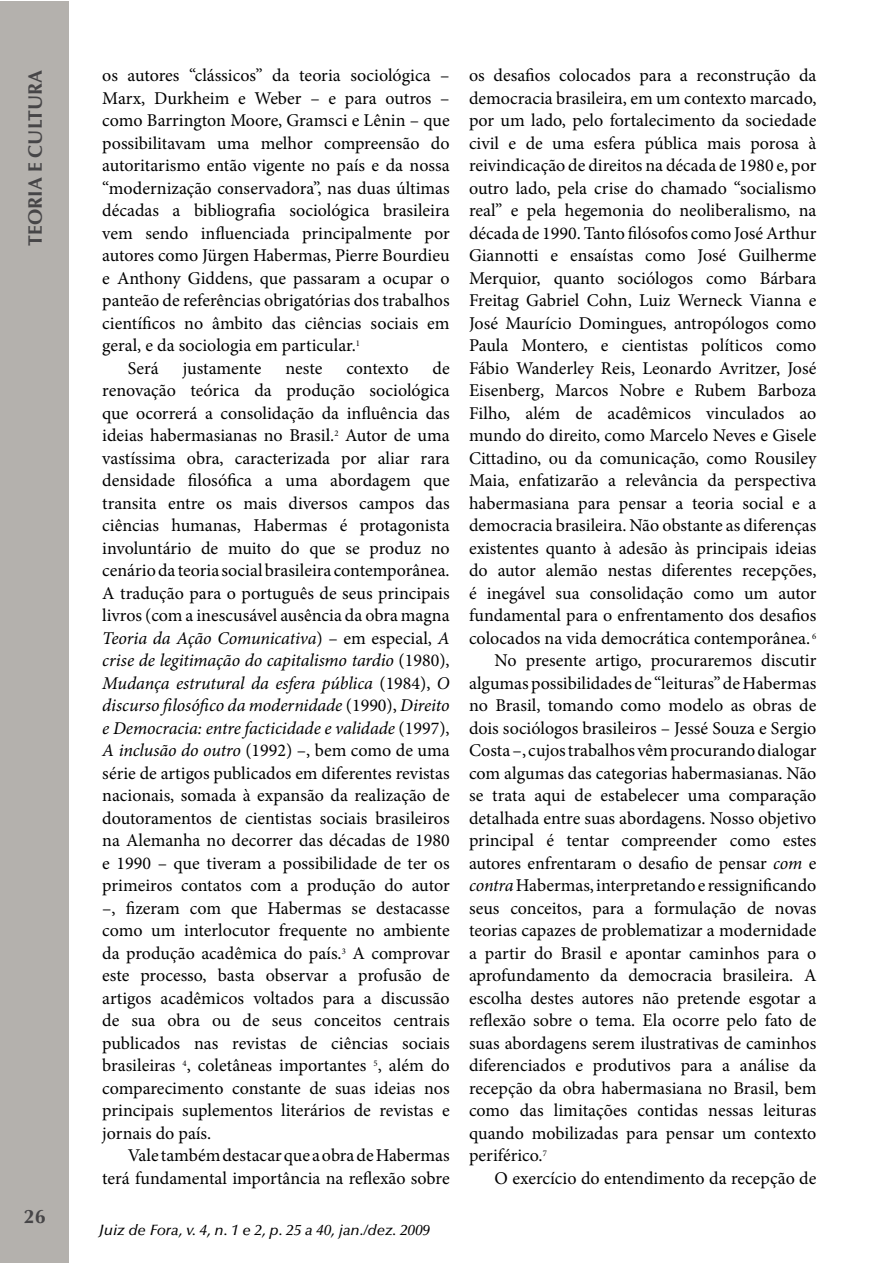
<style>
.page{position:relative;width:893px;height:1263px;background:#fff}
.page>*{position:absolute;margin:0;border:0;box-sizing:border-box;transform-origin:0 0}
.t1{font:700 19.5px "Optima LT Std";color:#464547}
.t2{font:18px/22.5px "Minion Pro";color:#000;text-align:justify}
.t3{font:italic 500 15px "Optima LT Std";color:#000}
.s1{font-style:italic}
</style>
<div class="page">
<div style="left:1px;top:1px;width:68px;height:1262px;background:#b4b1ad"></div>
<p class="t1" style="left:24px;top:246px;width:177px;rotate:-90deg">TEORIA E CULTURA</p>
<p class="t1" style="left:24px;top:1205px;width:23px">26</p>
<p class="t2" style="left:102px;top:64px;width:349px">os autores “clássicos” da teoria sociológica –</p>
<p class="t2" style="left:102px;top:87px;width:349px">Marx, Durkheim e Weber – e para outros –</p>
<p class="t2" style="left:102px;top:109px;width:349px">como Barrington Moore, Gramsci e Lênin – que</p>
<p class="t2" style="left:102px;top:132px;width:349px">possibilitavam uma melhor compreensão do</p>
<p class="t2" style="left:102px;top:154px;width:349px">autoritarismo então vigente no país e da nossa</p>
<p class="t2" style="left:102px;top:177px;width:349px">“modernização conservadora”, nas duas últimas</p>
<p class="t2" style="left:102px;top:199px;width:349px">décadas a bibliografia sociológica brasileira</p>
<p class="t2" style="left:102px;top:222px;width:349px">vem sendo influenciada principalmente por</p>
<p class="t2" style="left:102px;top:244px;width:349px">autores como Jürgen Habermas, Pierre Bourdieu</p>
<p class="t2" style="left:102px;top:267px;width:349px">e Anthony Giddens, que passaram a ocupar o</p>
<p class="t2" style="left:102px;top:289px;width:349px">panteão de referências obrigatórias dos trabalhos</p>
<p class="t2" style="left:102px;top:312px;width:349px">científicos no âmbito das ciências sociais em</p>
<p class="t2" style="left:102px;top:334px;width:259px">geral, e da sociologia em particular.<sup>1</sup></p>
<p class="t2" style="left:128px;top:357px;width:33px">Será</p>
<p class="t2" style="left:183px;top:357px;width:80px">justamente</p>
<p class="t2" style="left:285px;top:357px;width:38px">neste</p>
<p class="t2" style="left:346px;top:357px;width:64px">contexto</p>
<p class="t2" style="left:102px;top:357px;width:349px;text-indent:330px">de renovação teórica da produção sociológica que ocorrerá a consolidação da influência das ideias habermasianas no Brasil.<sup>2</sup> Autor de uma vastíssima obra, caracterizada por aliar rara densidade filosófica a uma abordagem que transita entre os mais diversos campos das ciências humanas, Habermas é protagonista involuntário de muito do que se produz no cenário da teoria social brasileira contemporânea.<br>A tradução para o português de seus principais livros (com a inescusável ausência da obra magna <span class="s1">Teoria da Ação Comunicativa</span>) – em especial, <span class="s1">A crise de legitimação do capitalismo tardio</span> (1980), <span class="s1">Mudança estrutural da esfera pública</span> (1984), <span class="s1">O discurso filosófico da modernidade</span> (1990), <span class="s1">Direito e Democracia: entre facticidade e validade</span> (1997), <span class="s1">A inclusão do outro</span> (1992) –, bem como de uma série de artigos publicados em diferentes revistas nacionais, somada à expansão da realização de doutoramentos de cientistas sociais brasileiros na Alemanha no decorrer das décadas de 1980 e 1990 – que tiveram a possibilidade de ter os primeiros contatos com a produção do autor –, fizeram com que Habermas se destacasse como um interlocutor frequente no ambiente da produção acadêmica do país.<sup>3</sup> A comprovar este processo, basta observar a profusão de artigos acadêmicos voltados para a discussão de sua obra ou de seus conceitos centrais publicados nas revistas de ciências sociais brasileiras <sup>4</sup>, coletâneas importantes <sup>5</sup>, além do comparecimento constante de suas ideias nos principais suplementos literários de revistas e jornais do país.</p>
<p class="t2" style="left:102px;top:1144px;width:349px;text-align:right">Vale também destacar que a obra de Habermas terá fundamental importância na reflexão sobre</p>
<p class="t3" style="left:99px;top:1221px;width:333px">Juiz de Fora, v. 4, n. 1 e 2, p. 25 a 40, jan./dez. 2009</p>
<p class="t2" style="left:469px;top:64px;width:349px">os desafios colocados para a reconstrução da</p>
<p class="t2" style="left:469px;top:87px;width:349px">democracia brasileira, em um contexto marcado,</p>
<p class="t2" style="left:469px;top:109px;width:349px">por um lado, pelo fortalecimento da sociedade</p>
<p class="t2" style="left:469px;top:132px;width:349px">civil e de uma esfera pública mais porosa à</p>
<p class="t2" style="left:469px;top:154px;width:349px">reivindicação de direitos na década de 1980 e, por</p>
<p class="t2" style="left:469px;top:177px;width:349px">outro lado, pela crise do chamado “socialismo</p>
<p class="t2" style="left:469px;top:199px;width:349px">real” e pela hegemonia do neoliberalismo, na</p>
<p class="t2" style="left:469px;top:222px;width:349px">década de 1990. Tanto filósofos como José Arthur</p>
<p class="t2" style="left:469px;top:244px;width:349px">Giannotti e ensaístas como José Guilherme</p>
<p class="t2" style="left:469px;top:267px;width:349px">Merquior, quanto sociólogos como Bárbara</p>
<p class="t2" style="left:469px;top:289px;width:349px">Freitag Gabriel Cohn, Luiz Werneck Vianna e</p>
<p class="t2" style="left:469px;top:312px;width:349px">José Maurício Domingues, antropólogos como</p>
<p class="t2" style="left:469px;top:334px;width:349px">Paula Montero, e cientistas políticos como</p>
<p class="t2" style="left:469px;top:357px;width:349px">Fábio Wanderley Reis, Leonardo Avritzer, José</p>
<p class="t2" style="left:469px;top:379px;width:349px">Eisenberg, Marcos Nobre e Rubem Barboza</p>
<p class="t2" style="left:469px;top:402px;width:349px">Filho, além de acadêmicos vinculados ao</p>
<p class="t2" style="left:469px;top:424px;width:349px">mundo do direito, como Marcelo Neves e Gisele</p>
<p class="t2" style="left:469px;top:447px;width:349px">Cittadino, ou da comunicação, como Rousiley</p>
<p class="t2" style="left:469px;top:469px;width:349px">Maia, enfatizarão a relevância da perspectiva</p>
<p class="t2" style="left:469px;top:492px;width:349px">habermasiana para pensar a teoria social e a</p>
<p class="t2" style="left:469px;top:514px;width:349px">democracia brasileira. Não obstante as diferenças</p>
<p class="t2" style="left:469px;top:537px;width:349px">existentes quanto à adesão às principais ideias</p>
<p class="t2" style="left:469px;top:559px;width:349px">do autor alemão nestas diferentes recepções,</p>
<p class="t2" style="left:469px;top:582px;width:349px">é inegável sua consolidação como um autor</p>
<p class="t2" style="left:469px;top:604px;width:349px">fundamental para o enfrentamento dos desafios</p>
<p class="t2" style="left:469px;top:627px;width:349px">colocados na vida democrática contemporânea. <sup>6</sup></p>
<p class="t2" style="left:495px;top:649px;width:323px">No presente artigo, procuraremos discutir</p>
<p class="t2" style="left:469px;top:672px;width:349px">algumas possibilidades de “leituras” de Habermas</p>
<p class="t2" style="left:469px;top:694px;width:349px">no Brasil, tomando como modelo as obras de</p>
<p class="t2" style="left:469px;top:717px;width:349px">dois sociólogos brasileiros – Jessé Souza e Sergio</p>
<p class="t2" style="left:469px;top:739px;width:349px">Costa –, cujos trabalhos vêm procurando dialogar</p>
<p class="t2" style="left:469px;top:762px;width:349px">com algumas das categorias habermasianas. Não</p>
<p class="t2" style="left:469px;top:784px;width:349px">se trata aqui de estabelecer uma comparação</p>
<p class="t2" style="left:469px;top:807px;width:349px">detalhada entre suas abordagens. Nosso objetivo</p>
<p class="t2" style="left:469px;top:829px;width:349px">principal é tentar compreender como estes</p>
<p class="t2" style="left:469px;top:852px;width:349px">autores enfrentaram o desafio de pensar <span class="s1">com</span> e</p>
<p class="t2" style="left:469px;top:874px;width:349px"><span class="s1">contra</span> Habermas, interpretando e ressignificando</p>
<p class="t2" style="left:469px;top:897px;width:349px">seus conceitos, para a formulação de novas</p>
<p class="t2" style="left:469px;top:919px;width:349px">teorias capazes de problematizar a modernidade</p>
<p class="t2" style="left:469px;top:942px;width:349px">a partir do Brasil e apontar caminhos para o</p>
<p class="t2" style="left:469px;top:964px;width:349px">aprofundamento da democracia brasileira. A</p>
<p class="t2" style="left:469px;top:987px;width:349px">escolha destes autores não pretende esgotar a</p>
<p class="t2" style="left:469px;top:1009px;width:349px">reflexão sobre o tema. Ela ocorre pelo fato de</p>
<p class="t2" style="left:469px;top:1032px;width:349px">suas abordagens serem ilustrativas de caminhos</p>
<p class="t2" style="left:469px;top:1054px;width:349px">diferenciados e produtivos para a análise da</p>
<p class="t2" style="left:469px;top:1077px;width:349px">recepção da obra habermasiana no Brasil, bem</p>
<p class="t2" style="left:469px;top:1099px;width:349px">como das limitações contidas nessas leituras</p>
<p class="t2" style="left:469px;top:1122px;width:349px">quando mobilizadas para pensar um contexto</p>
<p class="t2" style="left:469px;top:1144px;width:79px">periférico.<sup>7</sup></p>
<p class="t2" style="left:495px;top:1167px;width:323px">O exercício do entendimento da recepção de</p>
</div>
